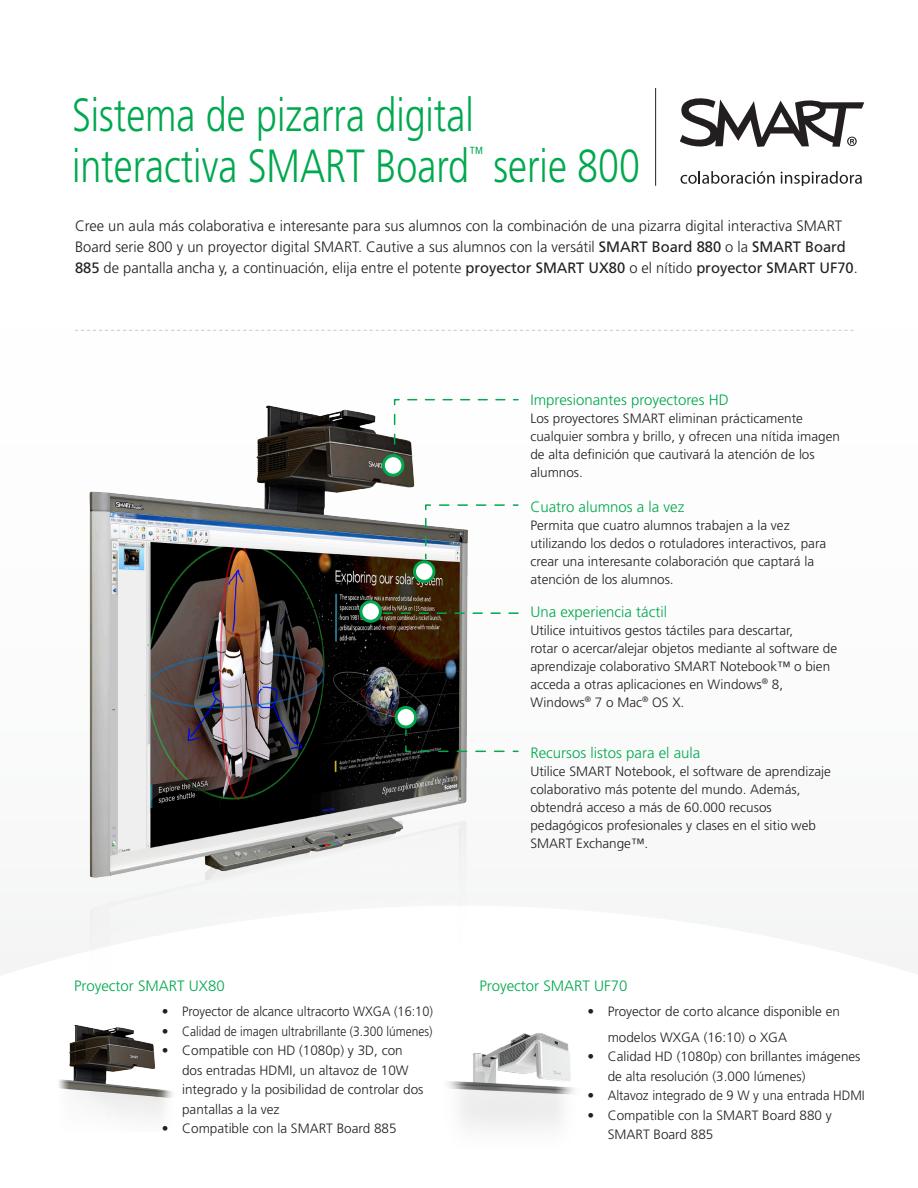
<style>
.page{position:relative;width:918px;height:1188px;background:#fff}
.page>*{position:absolute;margin:0;border:0;box-sizing:border-box;transform-origin:0 0}
.t1{font:300 46.5px/51px "Frutiger LT Std";color:#00a84e;scale:.81 1}
.t2{font:300 17.55px "Frutiger LT Std";color:#00a84e;scale:.81 1}
.t3{font:300 15px/21px "Frutiger LT Std";color:#231f20}
.t4{font:300 15px "Frutiger LT Std";color:#00a84e}
.t5{font:300 13.5px/18px "Frutiger LT Std";color:#231f20}
.s1{font-weight:400}
</style>
<div class="page">
<img style="left:448px;top:1033px;width:127px;height:95px">
<img style="left:59px;top:1024px;width:114px;height:94px">
<svg style="left:0;top:612px;width:918px;height:363px"></svg>
<svg style="left:679px;top:98px;width:185px;height:49px"></svg>
<svg style="left:681px;top:171px;width:94px;height:13px"></svg>
<svg style="left:781px;top:171px;width:81px;height:15px"></svg>
<hr style="left:655px;top:88px;width:1px;height:98px;background:#231f20">
<svg style="left:75px;top:330px;width:779px;height:1px"></svg>
<img style="left:75px;top:405px;width:436px;height:570px">
<svg style="left:393px;top:398px;width:126px;height:63px"></svg>
<div style="left:383px;top:456px;width:20px;height:19px;background:#fff;border-radius:50%"></div>
<div style="left:382px;top:454px;width:22px;height:23px;border:3px solid #00a84e;border-radius:50%"></div>
<svg style="left:361px;top:602px;width:19px;height:19px"></svg>
<div style="left:359px;top:600px;width:23px;height:23px;border:3px solid #00a84e;border-radius:50%"></div>
<svg style="left:424px;top:504px;width:95px;height:56px"></svg>
<svg style="left:383px;top:612px;width:135px;height:2px"></svg>
<svg style="left:415px;top:562px;width:19px;height:19px"></svg>
<div style="left:413px;top:560px;width:23px;height:23px;border:3px solid #00a84e;border-radius:50%"></div>
<div style="left:396px;top:708px;width:20px;height:19px;background:#fff;border-radius:50%"></div>
<div style="left:395px;top:706px;width:22px;height:23px;border:3px solid #00a84e;border-radius:50%"></div>
<svg style="left:404px;top:729px;width:116px;height:24px"></svg>
<p class="t1" style="left:72px;top:90px;width:497px">Sistema de pizarra digital interactiva SMART Board</p>
<p class="t2" style="left:469px;top:143px;width:19px">™</p>
<p class="t1" style="left:494px;top:141px;width:182px">serie 800</p>
<p class="t3" style="left:75px;top:216px;width:784px">Cree un aula más colaborativa e interesante para sus alumnos con la combinación de una pizarra digital interactiva SMART<br>Board serie 800 y un proyector digital SMART. Cautive a sus alumnos con la versátil <span class="s1">SMART Board 880</span> o la <span class="s1">SMART Board<br>885</span> de pantalla ancha y, a continuación, elija entre el potente <span class="s1">proyector SMART UX80</span> o el nítido <span class="s1">proyector SMART UF70</span>.</p>
<p class="t4" style="left:530px;top:392px;width:200px">Impresionantes proyectores HD</p>
<p class="t5" style="left:530px;top:410px;width:311px">Los proyectores SMART eliminan prácticamente cualquier sombra y brillo, y ofrecen una nítida imagen de alta definición que cautivará la atención de los alumnos.</p>
<p class="t4" style="left:530px;top:498px;width:155px">Cuatro alumnos a la vez</p>
<p class="t5" style="left:530px;top:516px;width:297px">Permita que cuatro alumnos trabajen a la vez utilizando los dedos o rotuladores interactivos, para crear una interesante colaboración que captará la atención de los alumnos.</p>
<p class="t4" style="left:530px;top:603px;width:138px">Una experiencia táctil</p>
<p class="t5" style="left:530px;top:621px;width:308px">Utilice intuitivos gestos táctiles para descartar,<br>rotar o acercar/alejar objetos mediante al software de aprendizaje colaborativo SMART Notebook™ o bien acceda a otras aplicaciones en Windows<sup>®</sup> 8, Windows<sup>®</sup> 7 o Mac<sup>®</sup> OS X.</p>
<p class="t4" style="left:530px;top:744px;width:172px">Recursos listos para el aula</p>
<p class="t5" style="left:530px;top:762px;width:302px">Utilice SMART Notebook, el software de aprendizaje colaborativo más potente del mundo. Además, obtendrá acceso a más de 60.000 recusos pedagógicos profesionales y clases en el sitio web SMART Exchange™.</p>
<p class="t4" style="left:74px;top:977px;width:152px">Proyector SMART UX80</p>
<p class="t5" style="left:162px;top:1003px;width:273px">• Proyector de alcance ultracorto WXGA (16:10)</p>
<p class="t5" style="left:162px;top:1022px;width:272px">• Calidad de imagen ultrabrillante (3.300 lúmenes)</p>
<p class="t5" style="left:182px;top:1041px;width:243px;line-height:19.5px;text-indent:-20px">• Compatible con HD (1080p) y 3D, con dos entradas HDMI, un altavoz de 10W integrado y la posibilidad de controlar dos pantallas a la vez</p>
<p class="t5" style="left:162px;top:1120px;width:236px">• Compatible con la SMART Board 885</p>
<p class="t4" style="left:479px;top:977px;width:150px">Proyector SMART UF70</p>
<p class="t5" style="left:608px;top:999px;width:234px;line-height:25.5px;text-indent:-20px">• Proyector de corto alcance disponible en modelos WXGA (16:10) o XGA</p>
<p class="t5" style="left:608px;top:1047px;width:254px;line-height:19.5px;text-indent:-20px">• Calidad HD (1080p) con brillantes imágenes de alta resolución (3.000 lúmenes)</p>
<p class="t5" style="left:587px;top:1087px;width:279px">• Altavoz integrado de 9 W y una entrada HDMI</p>
<p class="t5" style="left:608px;top:1106px;width:226px;line-height:19.5px;text-indent:-20px">• Compatible con la SMART Board 880 y<br>SMART Board 885</p>
</div>
